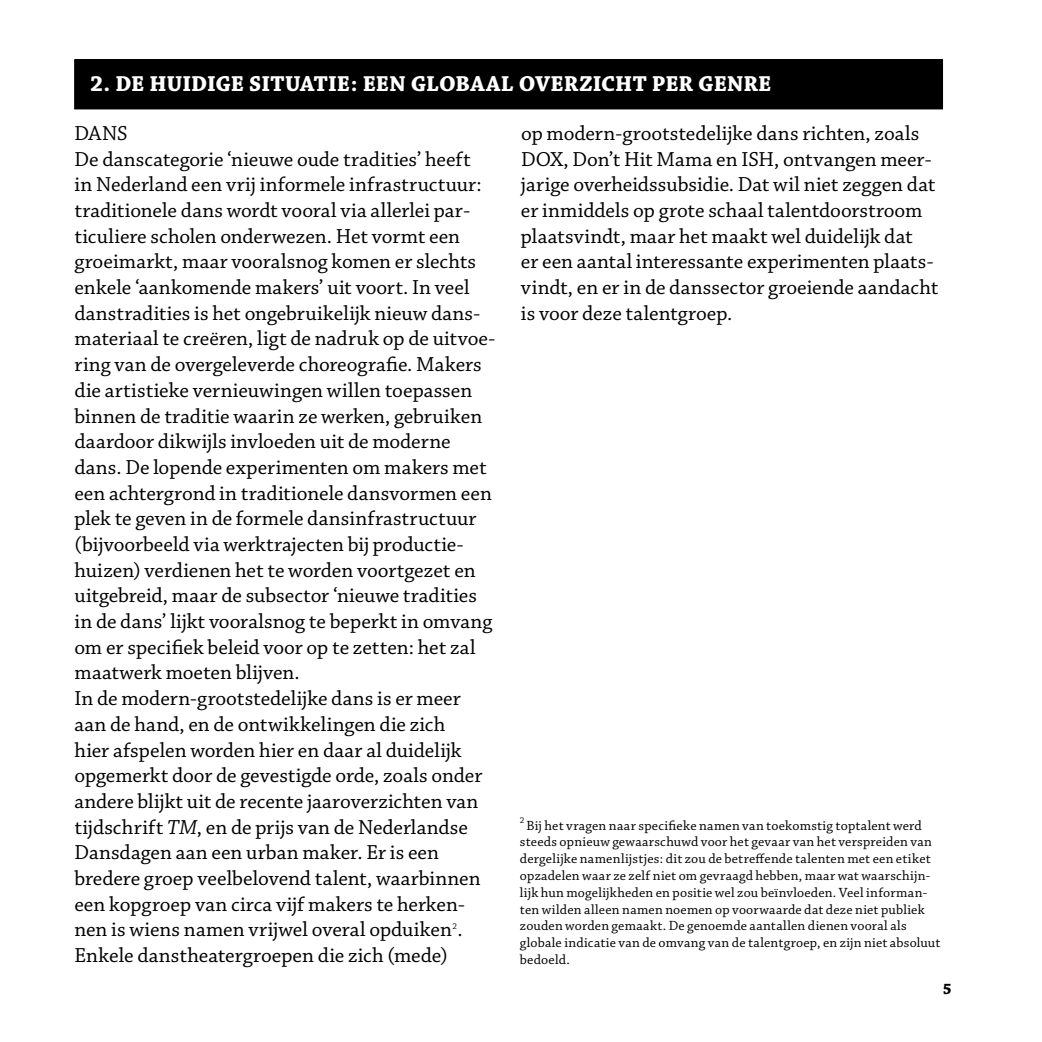
<style>
.page{position:relative;width:1042px;height:1042px;background:#fff}
.page>*{position:absolute;margin:0;border:0;box-sizing:border-box;transform-origin:0 0}
.t1{font:700 22.75px "Chaparral Pro";color:#fff}
.t2{font:21.35px/25.7px "Chaparral Pro";color:#000}
.t3{font:700 15.75px "Chaparral Pro";color:#000}
.t4{font:14px/16.8px "Chaparral Pro";letter-spacing:.015em;color:#000}
.t5{font:8.75px "Chaparral Pro";color:#000}
.s1{font-style:italic}
</style>
<div class="page">
<div style="left:75px;top:60px;width:867px;height:49px;background:#000"></div>
<p class="t1" style="left:90px;top:71px;width:683px">2. DE HUIDIGE SITUATIE: EEN GLOBAAL OVERZICHT PER GENRE</p>
<p class="t2" style="left:74px;top:121px;width:422px">DANS<br>De danscategorie ‘nieuwe oude tradities’ heeft<br>in Nederland een vrij informele infrastructuur: traditionele dans wordt vooral via allerlei par&shy;ticuliere scholen onderwezen. Het vormt een groeimarkt, maar vooralsnog komen er slechts enkele ‘aankomende makers’ uit voort. In veel danstradities is het ongebruikelijk nieuw dans&shy;materiaal te creëren, ligt de nadruk op de uitvoe&shy;ring van de overgeleverde choreografie. Makers die artistieke vernieuwingen willen toepassen binnen de traditie waarin ze werken, gebruiken daardoor dikwijls invloeden uit de moderne dans. De lopende experimenten om makers met een achtergrond in traditionele dansvormen een plek te geven in de formele dansinfrastructuur (bijvoorbeeld via werktrajecten bij productie&shy;huizen) verdienen het te worden voortgezet en uitgebreid, maar de subsector ‘nieuwe tradities in de dans’ lijkt vooralsnog te beperkt in omvang om er specifiek beleid voor op te zetten: het zal maatwerk moeten blijven.<br>In de modern-grootstedelijke dans is er meer aan de hand, en de ontwikkelingen die zich<br>hier afspelen worden hier en daar al duidelijk opgemerkt door de gevestigde orde, zoals onder andere blijkt uit de recente jaaroverzichten van tijdschrift <span class="s1">TM</span>, en de prijs van de Nederlandse Dansdagen aan een urban maker. Er is een bredere groep veelbelovend talent, waarbinnen een kopgroep van circa vijf makers te herken&shy;nen is wiens namen vrijwel overal opduiken .</p>
<p class="t5" style="left:453px;top:922px;width:6px">2</p>
<p class="t2" style="left:74px;top:943px;width:375px">Enkele danstheatergroepen die zich (mede)</p>
<p class="t2" style="left:521px;top:121px;width:419px">op modern-grootstedelijke dans richten, zoals DOX, Don’t Hit Mama en ISH, ontvangen meer&shy;jarige overheidssubsidie. Dat wil niet zeggen dat er inmiddels op grote schaal talentdoorstroom plaatsvindt, maar het maakt wel duidelijk dat<br>er een aantal interessante experimenten plaats&shy;vindt, en er in de danssector groeiende aandacht is voor deze talentgroep.</p>
<p class="t5" style="left:520px;top:815px;width:6px">2</p>
<p class="t4" style="left:520px;top:817px;width:422px;text-indent:7px">Bij het vragen naar specifieke namen van toekomstig toptalent werd steeds opnieuw gewaarschuwd voor het gevaar van het verspreiden van dergelijke namenlijstjes: dit zou de betreffende talenten met een etiket opzadelen waar ze zelf niet om gevraagd hebben, maar wat waarschijn&shy;lijk hun mogelijkheden en positie wel zou beïnvloeden. Veel informan&shy;ten wilden alleen namen noemen op voorwaarde dat deze niet publiek zouden worden gemaakt. De genoemde aantallen dienen vooral als globale indicatie van de omvang van de talentgroep, en zijn niet absoluut bedoeld.</p>
<p class="t3" style="left:943px;top:980px;width:10px">5</p>
</div>
